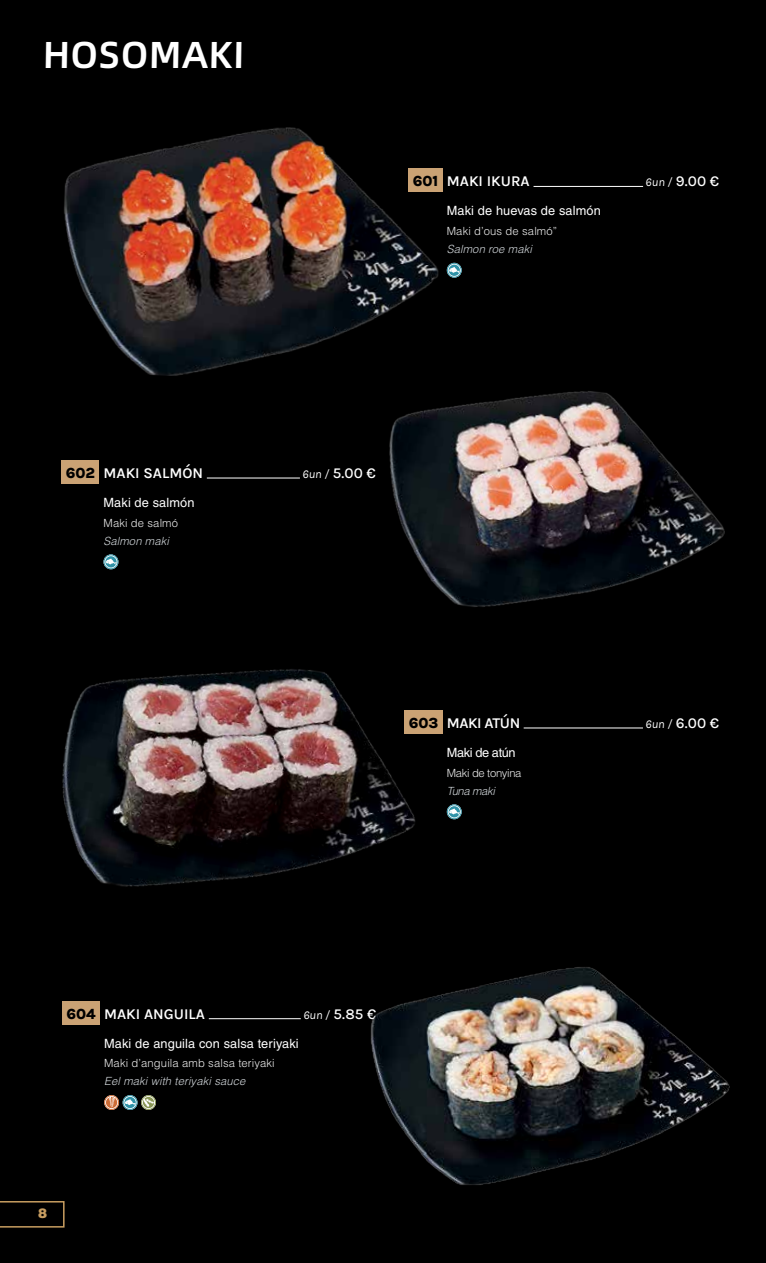
<style>
.page{position:relative;width:766px;height:1263px;background:#fff}
.page>*{position:absolute;margin:0;border:0;box-sizing:border-box;transform-origin:0 0}
.t1{font:500 37.5px "Alibaba Sans";color:#fff}
.t2{font:500 15px "Karla";letter-spacing:.01em;color:#fff}
.t3{font:600 15px "Karla";color:#fff}
.t4{font:800 15px "Karla";color:#000}
.t5{font:600 15px "Karla";letter-spacing:-.03em;color:#fff}
.t6{font:900 13.5px "Helvetica LT Std";color:#c89e61}
.t7{font:12.75px "Helvetica LT Std";letter-spacing:.01em;color:#fff}
.t8{font:12.75px "Helvetica LT Std";letter-spacing:-.03em;color:#fff}
.t9{font:300 11.25px "Helvetica LT Std";letter-spacing:.01em;color:#ededed}
.t10{font:italic 300 11.25px "Helvetica LT Std";letter-spacing:.01em;color:#d1d6da}
.t11{font:300 11.25px "Helvetica LT Std";letter-spacing:-.03em;color:#ededed}
.t12{font:italic 300 11.25px "Helvetica LT Std";letter-spacing:-.03em;color:#d1d6da}
.s1{font-weight:400;font-style:italic;font-size:12px}
</style>
<div class="page">
<hr style="left:765px;top:0;width:1px;height:1263px;background:#000">
<div style="left:0;top:0;width:765px;height:1263px;background:#000"></div>
<hr style="left:207px;top:478px;width:93px;height:1px;background:#fff">
<svg style="left:103px;top:554px;width:15px;height:15px"></svg>
<div style="left:61px;top:460px;width:38px;height:24px;background:#caa274"></div>
<img style="left:64px;top:127px;width:398px;height:249px">
<img style="left:346px;top:357px;width:379px;height:250px">
<hr style="left:533px;top:186px;width:110px;height:1px;background:#fff">
<svg style="left:446px;top:263px;width:15px;height:15px"></svg>
<div style="left:408px;top:168px;width:34px;height:24px;background:#caa274"></div>
<img style="left:62px;top:669px;width:394px;height:218px">
<hr style="left:523px;top:728px;width:119px;height:1px;background:#fff">
<svg style="left:446px;top:804px;width:15px;height:15px"></svg>
<div style="left:404px;top:710px;width:38px;height:24px;background:#caa274"></div>
<hr style="left:209px;top:1018px;width:92px;height:1px;background:#fff">
<svg style="left:104px;top:1095px;width:52px;height:15px"></svg>
<div style="left:62px;top:1001px;width:38px;height:23px;background:#caa274"></div>
<img style="left:370px;top:967px;width:360px;height:218px">
<svg style="left:0;top:1201px;width:65px;height:26px"></svg>
<h1 class="t1" style="left:43px;top:32px;width:204px">HOSOMAKI</h1>
<p class="t4" style="left:412px;top:172px;width:27px">601</p>
<p class="t3" style="left:446px;top:172px;width:84px">MAKI IKURA</p>
<p class="t2" style="left:645px;top:172px;width:75px"><span class="s1">6un /</span> 9.00 €</p>
<p class="t7" style="left:446px;top:204px;width:155px">Maki de huevas de salmón</p>
<p class="t9" style="left:446px;top:224px;width:112px">Maki d’ous de salmó”</p>
<p class="t10" style="left:446px;top:242px;width:87px">Salmon roe maki</p>
<p class="t4" style="left:66px;top:463px;width:31px">602</p>
<p class="t3" style="left:103px;top:463px;width:101px">MAKI SALMÓN</p>
<p class="t2" style="left:302px;top:463px;width:75px"><span class="s1">6un /</span> 5.00 €</p>
<p class="t7" style="left:103px;top:495px;width:92px">Maki de salmón</p>
<p class="t9" style="left:103px;top:515px;width:76px">Maki de salmó</p>
<p class="t10" style="left:103px;top:533px;width:67px">Salmon maki</p>
<p class="t4" style="left:408px;top:713px;width:31px">603</p>
<p class="t5" style="left:446px;top:713px;width:75px">MAKI ATÚN</p>
<p class="t2" style="left:645px;top:713px;width:75px"><span class="s1">6un /</span> 6.00 €</p>
<p class="t8" style="left:446px;top:745px;width:70px">Maki de atún</p>
<p class="t11" style="left:446px;top:765px;width:76px">Maki de tonyina</p>
<p class="t12" style="left:446px;top:783px;width:50px">Tuna maki</p>
<p class="t4" style="left:66px;top:1004px;width:31px">604</p>
<p class="t3" style="left:104px;top:1004px;width:102px">MAKI ANGUILA</p>
<p class="t2" style="left:303px;top:1004px;width:75px"><span class="s1">6un /</span> 5.85 €</p>
<p class="t7" style="left:104px;top:1036px;width:196px">Maki de anguila con salsa teriyaki</p>
<p class="t9" style="left:104px;top:1056px;width:172px">Maki d’anguila amb salsa teriyaki</p>
<p class="t10" style="left:104px;top:1074px;width:143px">Eel maki with teriyaki sauce</p>
<p class="t6" style="left:38px;top:1204px;width:11px">8</p>
</div>
